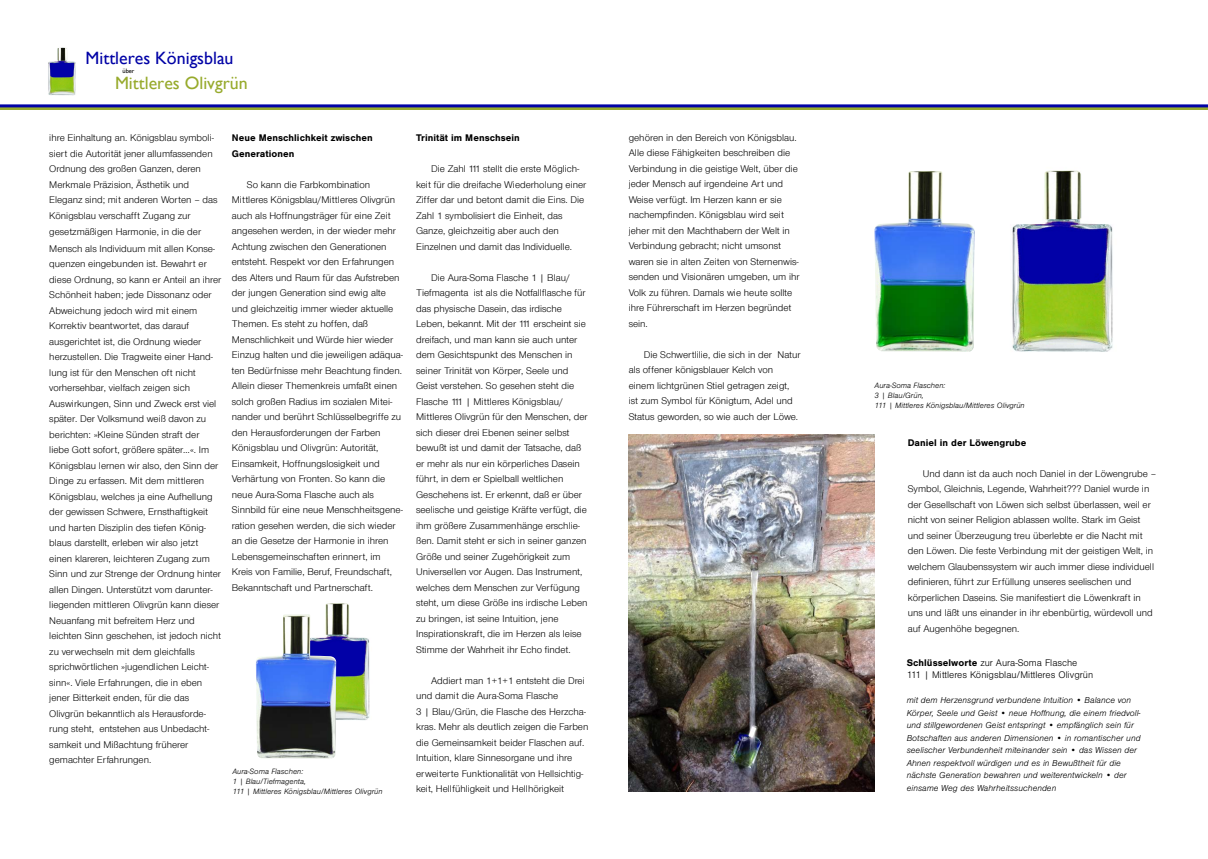
<style>
.page{position:relative;width:1208px;height:859px;background:#fff}
.page>*{position:absolute;margin:0;border:0;box-sizing:border-box;transform-origin:0 0}
.t1{font:17.9px "Gill Sans";color:#0102a6}
.t2{font:17.9px "Gill Sans";color:#97aa2c}
.t3{font:300 10px/15.5px "Sans";color:#000}
.t4{font:700 10px/15.5px "Sans";letter-spacing:.005em;color:#000}
.t5{font:300 10px/12.5px "Sans";color:#000}
.t6{font:italic 300 9px/12.5px "Sans";color:#000}
.t7{font:italic 300 8px/10px "Sans";color:#000}
.t8{font:6.4px "Gill Sans";color:#000}
.s1{font-weight:700}
</style>
<div class="page">
<img style="left:336px;top:635px;width:34px;height:85px">
<img style="left:325px;top:603px;width:24px;height:32px">
<img style="left:256px;top:614px;width:80px;height:144px">
<img style="left:1012px;top:170px;width:101px;height:182px">
<img style="left:1043px;top:171px;width:37px;height:48px">
<img style="left:874px;top:171px;width:100px;height:181px">
<hr style="left:0;top:107px;width:1208px;height:3px;background:#97aa2c">
<hr style="left:0;top:104px;width:1208px;height:3px;background:#0102a6">
<img style="left:48px;top:47px;width:28px;height:49px">
<svg style="left:57px;top:48px;width:10px;height:13px"></svg>
<img style="left:629px;top:435px;width:245px;height:357px">
<h1 class="t1" style="left:85px;top:48px;width:150px">Mittleres Königsblau</h1>
<h1 class="t2" style="left:115px;top:73px;width:134px">Mittleres Olivgrün</h1>
<p class="t8" style="left:122px;top:67px;width:14px">über</p>
<p class="t3" style="left:49px;top:130px;width:170px">ihre Einhaltung an. Königsblau symboli&shy;siert die Autorität jener allumfassenden Ordnung des großen Ganzen, deren Merkmale Präzision, Ästhetik und Eleganz sind; mit anderen Worten – das Königsblau verschafft Zugang zur</p>
<p class="t3" style="left:49px;top:224px;width:174px">gesetzmäßigen Harmonie, in die der Mensch als Individuum mit allen Konse&shy;quenzen eingebunden ist. Bewahrt er diese Ordnung, so kann er Anteil an ihrer Schönheit haben; jede Dissonanz oder Abweichung jedoch wird mit einem Korrektiv beantwortet, das darauf ausgerichtet ist, die Ordnung wieder herzustellen. Die Tragweite einer Hand&shy;lung ist für den Menschen oft nicht vorhersehbar, vielfach zeigen sich Auswirkungen, Sinn und Zweck erst viel später. Der Volksmund weiß davon zu berichten: »Kleine Sünden straft der liebe Gott sofort, größere später…«. Im Königsblau lernen wir also, den Sinn der Dinge zu erfassen. Mit dem mittleren Königsblau, welches ja eine Aufhellung der gewissen Schwere, Ernsthaftigkeit und harten Disziplin des tiefen König&shy;blaus darstellt, erleben wir also jetzt einen klareren, leichteren Zugang zum Sinn und zur Strenge der Ordnung hinter allen Dingen. Unterstützt vom darunter&shy;liegenden mittleren Olivgrün kann dieser Neuanfang mit befreitem Herz und leichten Sinn geschehen, ist jedoch nicht zu verwechseln mit dem gleichfalls sprichwörtlichen »jugendlichen Leicht&shy;sinn«. Viele Erfahrungen, die in eben jener Bitterkeit enden, für die das Olivgrün bekanntlich als Herausforde&shy;rung steht, entstehen aus Unbedacht&shy;samkeit und Mißachtung früherer gemachter Erfahrungen.</p>
<p class="t4" style="left:232px;top:130px;width:142px">Neue Menschlichkeit zwischen<br>Generationen</p>
<p class="t3" style="left:232px;top:176px;width:173px;text-indent:15px">So kann die Farbkombination Mittleres Königsblau/Mittleres Olivgrün auch als Hoffnungsträger für eine Zeit angesehen werden, in der wieder mehr Achtung zwischen den Generationen entsteht. Respekt vor den Erfahrungen des Alters und Raum für das Aufstreben der jungen Generation sind ewig alte und gleichzeitig immer wieder aktuelle Themen. Es steht zu hoffen, daß Menschlichkeit und Würde hier wieder Einzug halten und die jeweiligen adäqua&shy;ten Bedürfnisse mehr Beachtung finden.<br>Allein dieser Themenkreis umfaßt einen solch großen Radius im sozialen Mitei&shy;nander und berührt Schlüsselbegriffe zu den Herausforderungen der Farben Königsblau und Olivgrün: Autorität, Einsamkeit, Hoffnungslosigkeit und Verhärtung von Fronten. So kann die neue Aura-Soma Flasche auch als Sinnbild für eine neue Menschheitsgene&shy;ration gesehen werden, die sich wieder an die Gesetze der Harmonie in ihren Lebensgemeinschaften erinnert, im Kreis von Familie, Beruf, Freundschaft, Bekanntschaft und Partnerschaft.</p>
<p class="t7" style="left:232px;top:767px;width:152px">Aura-Soma Flaschen:<br>1 | Blau/Tiefmagenta,<br>111 | Mittleres Königsblau/Mittleres Olivgrün</p>
<p class="t4" style="left:416px;top:130px;width:105px">Trinität im Menschsein</p>
<p class="t3" style="left:416px;top:161px;width:172px;text-indent:15px">Die Zahl 111 stellt die erste Möglich&shy;keit für die dreifache Wiederholung einer Ziffer dar und betont damit die Eins. Die Zahl 1 symbolisiert die Einheit, das Ganze, gleichzeitig aber auch den Einzelnen und damit das Individuelle.</p>
<p class="t3" style="left:416px;top:269px;width:173px;text-indent:15px">Die Aura-Soma Flasche 1 | Blau/ Tiefmagenta ist als die Notfallflasche für das physische Dasein, das irdische Leben, bekannt. Mit der 111 erscheint sie dreifach, und man kann sie auch unter dem Gesichtspunkt des Menschen in seiner Trinität von Körper, Seele und Geist verstehen. So gesehen steht die Flasche 111 | Mittleres Königsblau/ Mittleres Olivgrün für den Menschen, der sich dieser drei Ebenen seiner selbst bewußt ist und damit der Tatsache, daß er mehr als nur ein körperliches Dasein führt, in dem er Spielball weltlichen Geschehens ist. Er erkennt, daß er über seelische und geistige Kräfte verfügt, die ihm größere Zusammenhänge erschlie&shy;ßen. Damit steht er sich in seiner ganzen Größe und seiner Zugehörigkeit zum Universellen vor Augen. Das Instrument, welches dem Menschen zur Verfügung steht, um diese Größe ins irdische Leben zu bringen, ist seine Intuition, jene Inspirationskraft, die im Herzen als leise Stimme der Wahrheit ihr Echo findet.</p>
<p class="t3" style="left:416px;top:672px;width:174px;text-indent:15px">Addiert man 1+1+1 entsteht die Drei und damit die Aura-Soma Flasche<br>3 | Blau/Grün, die Flasche des Herzcha&shy;kras. Mehr als deutlich zeigen die Farben die Gemeinsamkeit beider Flaschen auf.<br>Intuition, klare Sinnesorgane und ihre erweiterte Funktionalität von Hellsichtig&shy;keit, Hellfühligkeit und Hellhörigkeit</p>
<p class="t3" style="left:629px;top:129px;width:172px">gehören in den Bereich von Königsblau.<br>Alle diese Fähigkeiten beschreiben die Verbindung in die geistige Welt, über die jeder Mensch auf irgendeine Art und Weise verfügt. Im Herzen kann er sie nachempfinden. Königsblau wird seit jeher mit den Machthabern der Welt in Verbindung gebracht; nicht umsonst waren sie in alten Zeiten von Sternenwis&shy;senden und Visionären umgeben, um ihr Volk zu führen. Damals wie heute sollte ihre Führerschaft im Herzen begründet sein.</p>
<p class="t3" style="left:629px;top:346px;width:173px;text-indent:15px">Die Schwertlilie, die sich in der Natur als offener königsblauer Kelch von einem lichtgrünen Stiel getragen zeigt, ist zum Symbol für Königtum, Adel und Status geworden, so wie auch der Löwe.</p>
<p class="t7" style="left:874px;top:381px;width:152px">Aura-Soma Flaschen:<br>3 | Blau/Grün,<br>111 | Mittleres Königsblau/Mittleres Olivgrün</p>
<p class="t4" style="left:907px;top:435px;width:120px">Daniel in der Löwengrube</p>
<p class="t3" style="left:907px;top:465px;width:250px;text-indent:15px">Und dann ist da auch noch Daniel in der Löwengrube – Symbol, Gleichnis, Legende, Wahrheit??? Daniel wurde in der Gesellschaft von Löwen sich selbst überlassen, weil er nicht von seiner Religion ablassen wollte. Stark im Geist und seiner Überzeugung treu überlebte er die Nacht mit den Löwen. Die feste Verbindung mit der geistigen Welt, in welchem Glaubenssystem wir auch immer diese individuell definieren, führt zur Erfüllung unseres seelischen und körperlichen Daseins. Sie manifestiert die Löwenkraft in uns und läßt uns einander in ihr ebenbürtig, würdevoll und auf Augenhöhe begegnen.</p>
<p class="t5" style="left:906px;top:657px;width:188px"><span class="s1">Schlüsselworte</span> zur Aura-Soma Flasche<br>111 | Mittleres Königsblau/Mittleres Olivgrün</p>
<p class="t6" style="left:906px;top:694px;width:235px">mit dem Herzensgrund verbundene Intuition • Balance von Körper, Seele und Geist • neue Hoffnung, die einem friedvoll&shy;und stillgewordenen Geist entspringt • empfänglich sein für Botschaften aus anderen Dimensionen • in romantischer und seelischer Verbundenheit miteinander sein • das Wissen der Ahnen respektvoll würdigen und es in Bewußtheit für die nächste Generation bewahren und weiterentwickeln • der einsame Weg des Wahrheitssuchenden</p>
</div>
